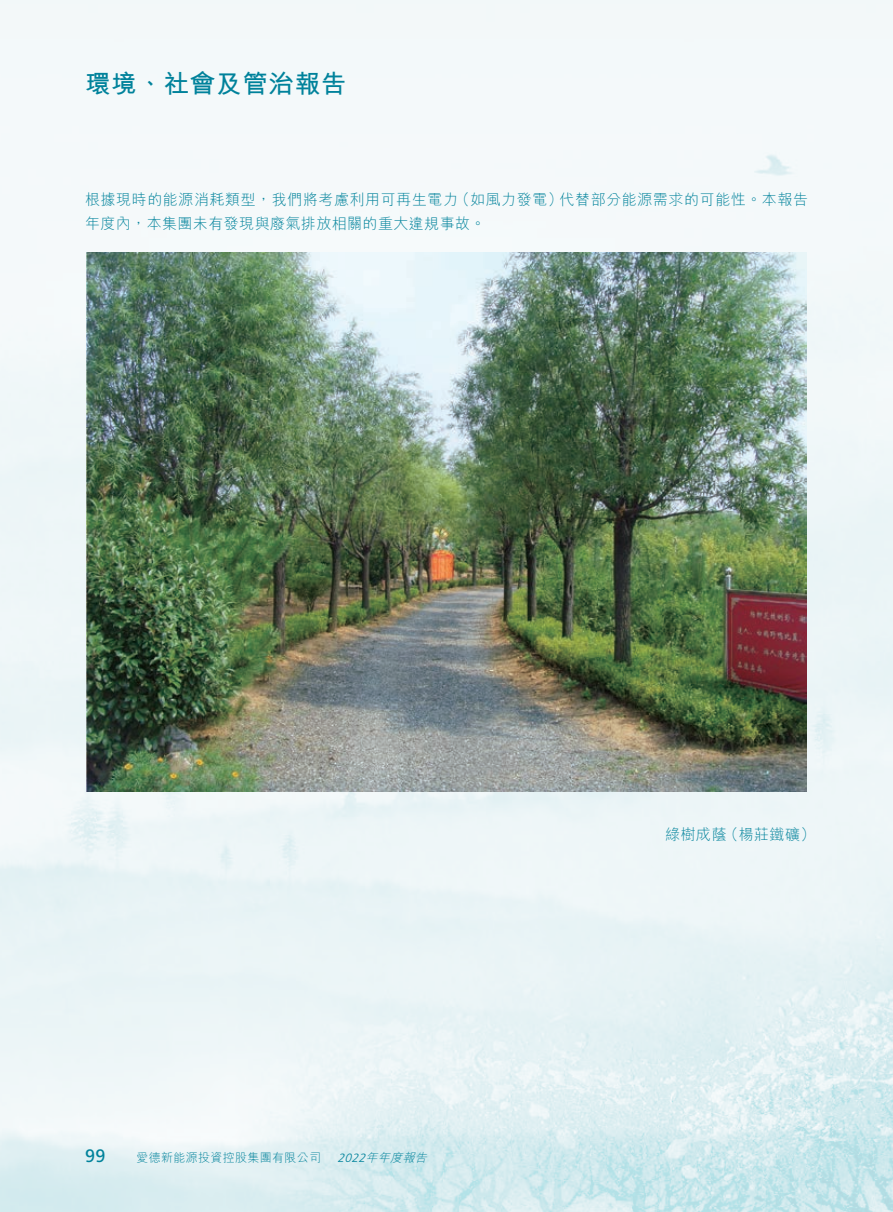
<style>
.page{position:relative;width:893px;height:1212px;background:#fff}
.page>*{position:absolute;margin:0;border:0;box-sizing:border-box;transform-origin:0 0}
.t1{font:700 25.5px "M Hei HK";letter-spacing:.03em;color:#00829b}
.t2{font:18px "Frutiger LT Std";color:#00829b}
.t3{font:300 15px/24px "M Hei HK";letter-spacing:.04em;color:#00829b}
.t4{font:300 12px "M Hei HK";letter-spacing:.03em;color:#00829b}
.t5{font:italic 300 12px "M Hei HK";color:#00829b}
.t6{font:italic 300 12px "Frutiger LT Std";color:#00829b}
</style>
<div class="page">
<img style="left:0;top:0;width:893px;height:1212px">
<img style="left:87px;top:252px;width:719px;height:540px">
<h1 class="t1" style="left:85px;top:65px;width:263px">環境、社會及管治報告</h1>
<p class="t3" style="left:455px;top:187px;width:110px">（如風力發電）</p>
<p class="t3" style="left:85px;top:187px;width:402px">根據現時的能源消耗類型，我們將考慮利用可再生電力<br>年度內，本集團未有發現與廢氣排放相關的重大違規事故。</p>
<p class="t3" style="left:560px;top:187px;width:250px">代替部分能源需求的可能性。本報告</p>
<p class="t2" style="left:85px;top:1145px;width:22px">99</p>
<p class="t4" style="left:137px;top:1151px;width:186px">愛德新能源投資控股集團有限公司</p>
<p class="t5" style="left:366px;top:1151px;width:66px">年年度報告</p>
<p class="t6" style="left:338px;top:1151px;width:33px">2022</p>
<p class="t3" style="left:723px;top:822px;width:94px">（楊莊鐵礦(</p>
<p class="t3" style="left:665px;top:822px;width:63px">綠樹成蔭</p>
</div>
